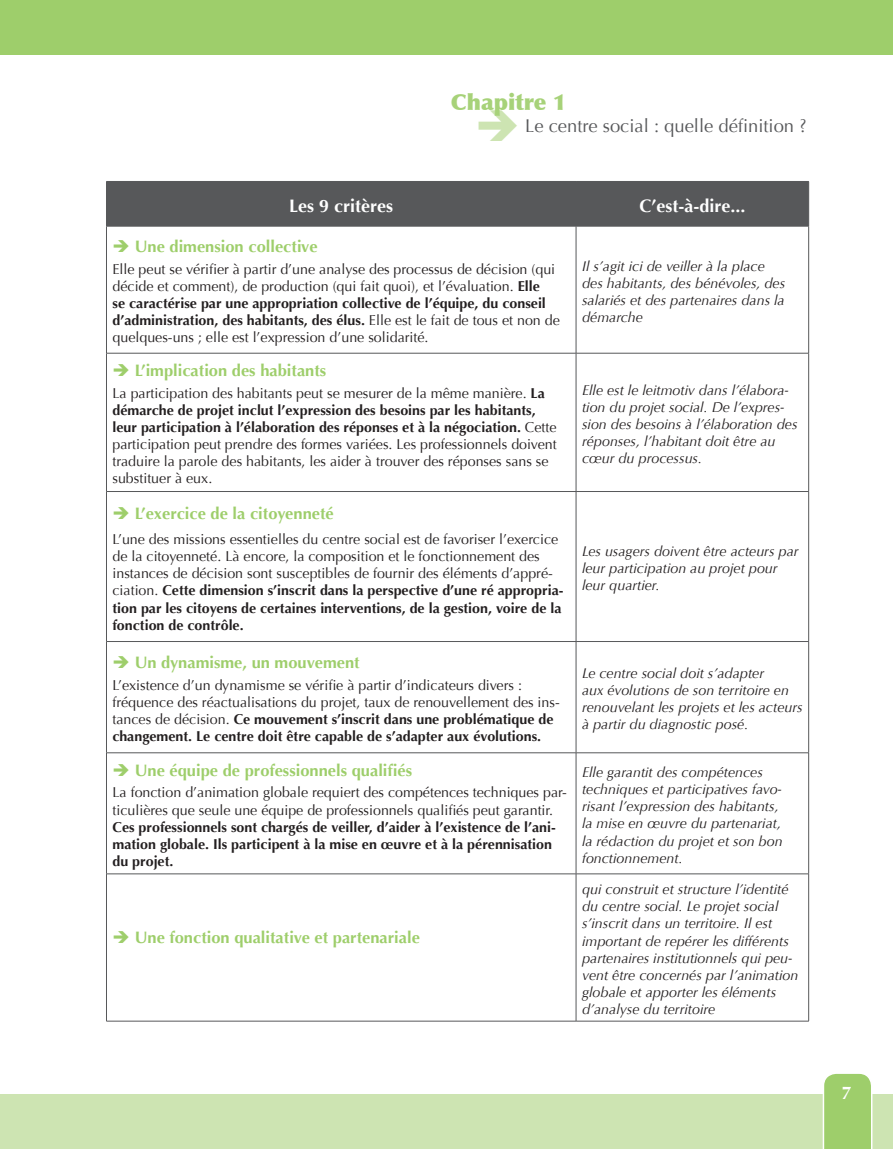
<style>
.page{position:relative;width:893px;height:1149px;background:#fff}
.page>*{position:absolute;margin:0;border:0;box-sizing:border-box;transform-origin:0 0}
.t1{font:900 22.05px "Optima";color:#a7d279}
.t2{font:18.45px "Optima";color:#57585a}
.t3{font:700 18px "Optima";color:#fff}
.t4{font:700 16.5px "Optima";color:#9ece6b}
.t5{font:14.25px/17.1px "Optima";color:#231f20}
.t6{font:italic 14.25px/17.1px "Optima";color:#231f20}
.t7{font:700 14.25px/17.1px "Optima";color:#231f20}
.s1{font-weight:700}
</style>
<div class="page">
<div style="left:107px;top:182px;width:701px;height:44px;background:#57585a"></div>
<hr style="left:106px;top:181px;width:470px;height:1px;background:#57585a">
<hr style="left:106px;top:182px;width:1px;height:44px;background:#57585a">
<hr style="left:576px;top:181px;width:233px;height:1px;background:#57585a">
<hr style="left:576px;top:182px;width:1px;height:44px;background:#57585a">
<hr style="left:808px;top:182px;width:1px;height:44px;background:#57585a">
<hr style="left:106px;top:226px;width:470px;height:1px;background:#57585a">
<hr style="left:106px;top:226px;width:1px;height:127px;background:#57585a">
<hr style="left:576px;top:226px;width:233px;height:1px;background:#57585a">
<hr style="left:576px;top:226px;width:1px;height:127px;background:#57585a">
<hr style="left:808px;top:226px;width:1px;height:127px;background:#57585a">
<hr style="left:106px;top:353px;width:470px;height:1px;background:#57585a">
<hr style="left:106px;top:353px;width:1px;height:138px;background:#57585a">
<hr style="left:576px;top:353px;width:233px;height:1px;background:#57585a">
<hr style="left:576px;top:353px;width:1px;height:138px;background:#57585a">
<hr style="left:808px;top:353px;width:1px;height:138px;background:#57585a">
<hr style="left:106px;top:491px;width:470px;height:1px;background:#57585a">
<hr style="left:106px;top:491px;width:1px;height:150px;background:#57585a">
<hr style="left:576px;top:491px;width:233px;height:1px;background:#57585a">
<hr style="left:576px;top:491px;width:1px;height:150px;background:#57585a">
<hr style="left:808px;top:491px;width:1px;height:150px;background:#57585a">
<hr style="left:106px;top:641px;width:470px;height:1px;background:#57585a">
<hr style="left:106px;top:641px;width:1px;height:111px;background:#57585a">
<hr style="left:576px;top:641px;width:233px;height:1px;background:#57585a">
<hr style="left:576px;top:641px;width:1px;height:111px;background:#57585a">
<hr style="left:808px;top:641px;width:1px;height:111px;background:#57585a">
<hr style="left:106px;top:752px;width:470px;height:1px;background:#57585a">
<hr style="left:106px;top:752px;width:1px;height:121px;background:#57585a">
<hr style="left:576px;top:752px;width:233px;height:1px;background:#57585a">
<hr style="left:576px;top:752px;width:1px;height:121px;background:#57585a">
<hr style="left:808px;top:752px;width:1px;height:121px;background:#57585a">
<hr style="left:106px;top:873px;width:470px;height:1px;background:#57585a">
<hr style="left:106px;top:873px;width:1px;height:147px;background:#57585a">
<hr style="left:576px;top:873px;width:233px;height:1px;background:#57585a">
<hr style="left:576px;top:873px;width:1px;height:147px;background:#57585a">
<hr style="left:808px;top:873px;width:1px;height:147px;background:#57585a">
<hr style="left:106px;top:1020px;width:470px;height:1px;background:#57585a">
<hr style="left:576px;top:1020px;width:233px;height:1px;background:#57585a">
<div style="left:0;top:0;width:893px;height:54px;background:#9ece6b"></div>
<div style="left:0;top:1094px;width:893px;height:54px;background:#cde4b2"></div>
<svg style="left:823px;top:1073px;width:49px;height:75px;background:#a5d175"></svg>
<h1 class="t1" style="left:451px;top:88px;width:117px">Chapitre 1</h1>
<p class="t2" style="left:525px;top:115px;width:283px">Le centre social : quelle définition ?</p>
<p class="t3" style="left:289px;top:195px;width:106px">Les 9 critères</p>
<p class="t3" style="left:639px;top:195px;width:108px">C’est-à-dire...</p>
<p class="t4" style="left:112px;top:237px;width:207px">➔ Une dimension collective</p>
<p class="t5" style="left:112px;top:260px;width:449px">Elle peut se vérifier à partir d’une analyse des processus de décision (qui décide et comment), de production (qui fait quoi), et l’évaluation. <span class="s1">Elle<br>se caractérise par une appropriation collective de l’équipe, du conseil d’administration, des habitants, des élus.</span> Elle est le fait de tous et non de quelques-uns ; elle est l’expression d’une solidarité.</p>
<p class="t6" style="left:582px;top:257px;width:205px">Il s’agit ici de veiller à la place des habitants, des bénévoles, des salariés et des partenaires dans la démarche</p>
<p class="t4" style="left:112px;top:361px;width:215px">➔ L’implication des habitants</p>
<p class="t5" style="left:112px;top:384px;width:446px">La participation des habitants peut se mesurer de la même manière. <span class="s1">La démarche de projet inclut l’expression des besoins par les habitants, leur participation à l’élaboration des réponses et à la négociation.</span> Cette participation peut prendre des formes variées. Les professionnels doivent traduire la parole des habitants, les aider à trouver des réponses sans se substituer à eux.</p>
<p class="t6" style="left:582px;top:381px;width:217px">Elle est le leitmotiv dans l’élabora&shy;tion du projet social. De l’expres&shy;sion des besoins à l’élaboration des réponses, l’habitant doit être au cœur du processus.</p>
<p class="t4" style="left:112px;top:503px;width:223px">➔ L’exercice de la citoyenneté</p>
<p class="t5" style="left:112px;top:531px;width:452px">L’une des missions essentielles du centre social est de favoriser l’exercice de la citoyenneté. Là encore, la composition et le fonctionnement des instances de décision sont susceptibles de fournir des éléments d’appré&shy;ciation. <span class="s1">Cette dimension s’inscrit dans la perspective d’une ré appropria&shy;tion par les citoyens de certaines interventions, de la gestion, voire de la fonction de contrôle.</span></p>
<p class="t6" style="left:582px;top:542px;width:218px">Les usagers doivent être acteurs par leur participation au projet pour leur quartier.</p>
<p class="t4" style="left:112px;top:653px;width:249px">➔ Un dynamisme, un mouvement</p>
<p class="t5" style="left:112px;top:676px;width:449px">L’existence d’un dynamisme se vérifie à partir d’indicateurs divers : fréquence des réactualisations du projet, taux de renouvellement des ins&shy;tances de décision. <span class="s1">Ce mouvement s’inscrit dans une problématique de changement. Le centre doit être capable de s’adapter aux évolutions.</span></p>
<p class="t6" style="left:582px;top:664px;width:222px">Le centre social doit s’adapter<br>aux évolutions de son territoire en renouvelant les projets et les acteurs à partir du diagnostic posé.</p>
<p class="t4" style="left:112px;top:760px;width:301px">➔ Une équipe de professionnels qualifiés</p>
<p class="t5" style="left:112px;top:784px;width:456px">La fonction d’animation globale requiert des compétences techniques par&shy;ticulières que seule une équipe de professionnels qualifiés peut garantir.</p>
<p class="t7" style="left:112px;top:818px;width:445px">Ces professionnels sont chargés de veiller, d’aider à l’existence de l’ani&shy;mation globale. Ils participent à la mise en œuvre et à la pérennisation du projet.</p>
<p class="t6" style="left:582px;top:763px;width:202px">Elle garantit des compétences techniques et participatives favo&shy;risant l’expression des habitants, la mise en œuvre du partenariat, la rédaction du projet et son bon fonctionnement.</p>
<p class="t4" style="left:112px;top:927px;width:309px">➔ Une fonction qualitative et partenariale</p>
<p class="t6" style="left:582px;top:880px;width:218px">qui construit et structure l’identité du centre social. Le projet social s’inscrit dans un territoire. Il est important de repérer les différents partenaires institutionnels qui peu&shy;vent être concernés par l’animation globale et apporter les éléments d’analyse du territoire</p>
<p class="t3" style="left:842px;top:1081px;width:12px">7</p>
</div>
